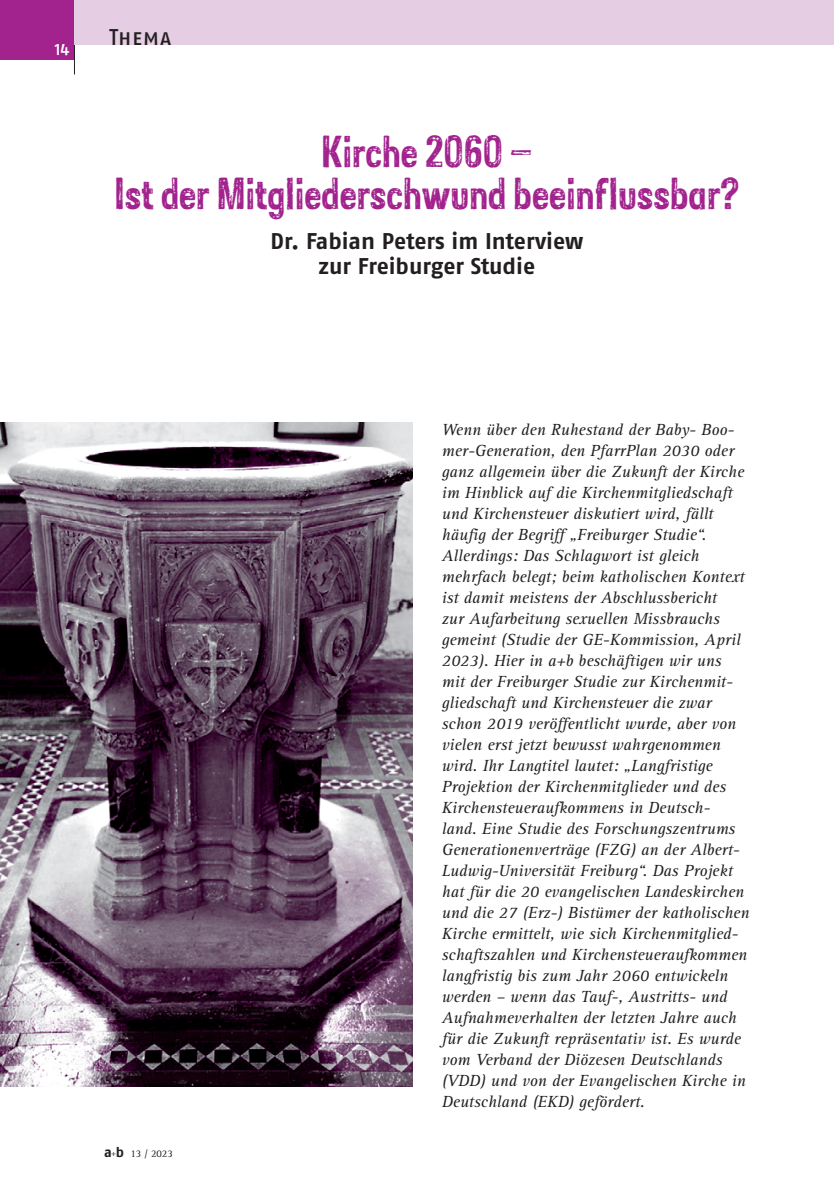
<style>
.page{position:relative;width:834px;height:1181px;background:#fff}
.page>*{position:absolute;margin:0;border:0;box-sizing:border-box;transform-origin:0 0}
._01_copy_Einzug{font:36.75px/42px "Sans Culottes";color:#a2238e;text-align:center}
._07_Bericht_über{font:700 22.75px/25.4px "Fago OT";letter-spacing:-.005em;color:#231f20;text-align:center}
.Kolumnentitel{font:500 condensed 22.75px "Fago OT";letter-spacing:.045em;color:#231f20}
._01_copy{font:italic 16.62px/21px "Rotis Serif Pro";color:#231f20}
.t1{font:500 16.62px "Fago OT";color:#fff}
.t2{font:10.5px "Rotis Serif Pro";color:#231f20}
.s1{font-family:"Fago OT";font-weight:700;font-size:14px}
</style>
<div class="page">
<div style="left:0;top:0;width:74px;height:60px;background:#a2238e"></div>
<hr style="left:74px;top:0;width:1px;height:74px;background:#231f20">
<img style="left:0;top:423px;width:412px;height:663px">
<div style="left:75px;top:0;width:758px;height:45px;background:#e5cee3"></div>
<p class="t1" style="left:55px;top:39px;width:16px">14</p>
<p class="Kolumnentitel" style="left:110px;top:23px;width:63px">Thema</p>
<p class="_01_copy_Einzug" style="left:114px;top:130px;width:627px">Kirche 2060 –<br>Ist der Mitgliederschwund beeinflussbar?</p>
<p class="_07_Bericht_über" style="left:270px;top:228px;width:314px">Dr. Fabian Peters im Interview zur Freiburger Studie</p>
<p class="t2" style="left:104px;top:1147px;width:70px"><span class="s1">a</span><sup>+</sup><span class="s1">b</span> 13 / 2023</p>
<p class="_01_copy" style="left:441px;top:420px;width:309px">Wenn über den Ruhestand der Baby- Boo&shy;mer-Generation, den PfarrPlan 2030 oder ganz allgemein über die Zukunft der Kirche im Hinblick auf die Kirchenmitgliedschaft und Kirchensteuer diskutiert wird, fällt häufig der Begriff „Freiburger Studie“.<br>Allerdings: Das Schlagwort ist gleich mehrfach belegt; beim katholischen Kontext ist damit meistens der Abschlussbericht<br>zur Aufarbeitung sexuellen Missbrauchs gemeint (Studie der GE-Kommission, April 2023). Hier in a+b beschäftigen wir uns<br>mit der Freiburger Studie zur Kirchenmit&shy;gliedschaft und Kirchensteuer die zwar schon 2019 veröffentlicht wurde, aber von vielen erst jetzt bewusst wahrgenommen wird. Ihr Langtitel lautet: „Langfristige Projektion der Kirchenmitglieder und des Kirchensteueraufkommens in Deutsch-<br>land. Eine Studie des Forschungszentrums Generationenverträge (FZG) an der Albert-Ludwig-Universität Freiburg“. Das Projekt hat für die 20 evangelischen Landeskirchen und die 27 (Erz-) Bistümer der katholischen Kirche ermittelt, wie sich Kirchenmitglied&shy;schaftszahlen und Kirchensteueraufkommen langfristig bis zum Jahr 2060 entwickeln werden – wenn das Tauf-, Austritts- und Aufnahmeverhalten der letzten Jahre auch für die Zukunft repräsentativ ist. Es wurde vom Verband der Diözesen Deutschlands (VDD) und von der Evangelischen Kirche in Deutschland (EKD) gefördert.</p>
</div>
